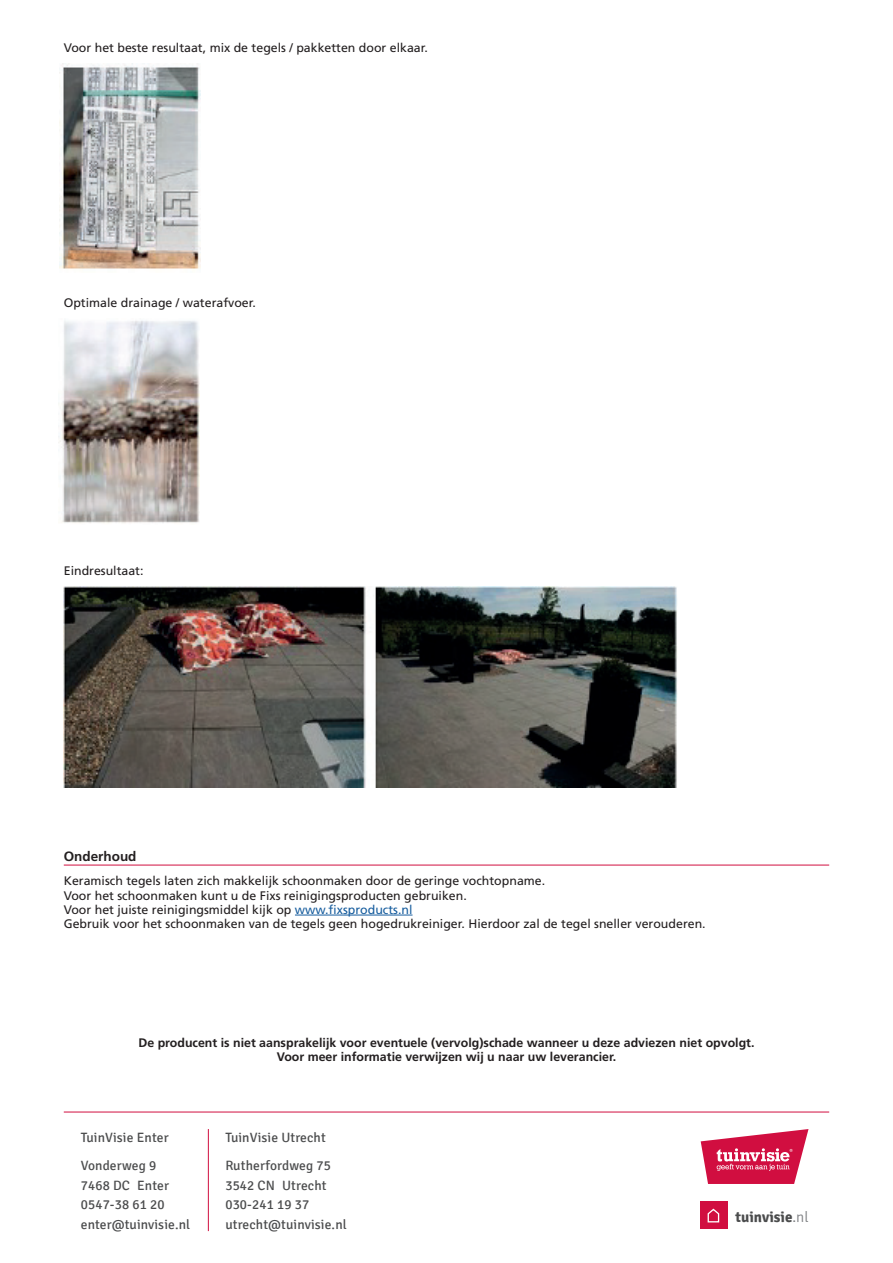
<style>
.page{position:relative;width:893px;height:1263px;background:#fff}
.page>*{position:absolute;margin:0;border:0;box-sizing:border-box;transform-origin:0 0}
.t1{font:700 15px "Signika";color:#4b4c4d}
.t2{font:13.5px/19.5px "Signika";letter-spacing:.01em;color:#4b4c4d}
.t3{font:700 13.5px "Frutiger LT Std";color:#231f20}
.t4{font:12.3px/14.2px "Frutiger LT Std";color:#231f20}
.t5{font:700 12.3px/14.2px "Frutiger LT Std";color:#231f20;text-align:center}
.s1{color:#175d9e}
.s2{font-weight:300;color:#808285}
</style>
<div class="page">
<hr style="left:64px;top:1112px;width:765px;height:1px;background:#d10e40">
<hr style="left:295px;top:915px;width:117px;height:1px;background:#175d9e">
<img style="left:60px;top:64px;width:141px;height:205px">
<img style="left:58px;top:320px;width:141px;height:203px">
<img style="left:64px;top:587px;width:613px;height:201px">
<hr style="left:64px;top:865px;width:765px;height:1px;background:#d10e40">
<svg style="left:701px;top:1129px;width:107px;height:55px"></svg>
<div style="left:700px;top:1202px;width:27px;height:27px;background:#d10e40"></div>
<svg style="left:707px;top:1208px;width:13px;height:15px"></svg>
<hr style="left:208px;top:1129px;width:1px;height:102px;background:#d10e40">
<p class="t4" style="left:64px;top:40px;width:366px">Voor het beste resultaat, mix de tegels / pakketten door elkaar.</p>
<p class="t4" style="left:64px;top:296px;width:194px">Optimale drainage / waterafvoer.</p>
<p class="t4" style="left:64px;top:563px;width:81px">Eindresultaat:</p>
<p class="t3" style="left:64px;top:848px;width:74px">Onderhoud</p>
<p class="t4" style="left:64px;top:874px;width:643px">Keramisch tegels laten zich makkelijk schoonmaken door de geringe vochtopname.<br>Voor het schoonmaken kunt u de Fixs reinigingsproducten gebruiken.<br>Voor het juiste reinigingsmiddel kijk op <span class="s1">www.fixsproducts.nl<br></span>Gebruik voor het schoonmaken van de tegels geen hogedrukreiniger. Hierdoor zal de tegel sneller verouderen.</p>
<p class="t5" style="left:138px;top:1035px;width:617px">De producent is niet aansprakelijk voor eventuele (vervolg)schade wanneer u deze adviezen niet opvolgt.<br>Voor meer informatie verwijzen wij u naar uw leverancier.</p>
<p class="t2" style="left:81px;top:1123px;width:89px;line-height:28.5px">TuinVisie Enter<br>Vonderweg 9</p>
<p class="t2" style="left:81px;top:1176px;width:111px">7468 DC Enter<br>0547-38 61 20 enter@tuinvisie.nl</p>
<p class="t2" style="left:225px;top:1123px;width:107px;line-height:28.5px">TuinVisie Utrecht<br>Rutherfordweg 75</p>
<p class="t2" style="left:225px;top:1176px;width:123px">3542 CN Utrecht<br>030-241 19 37 utrecht@tuinvisie.nl</p>
<p class="t1" style="left:736px;top:1207px;width:75px">tuinvisie<span class="s2">.nl</span></p>
</div>
